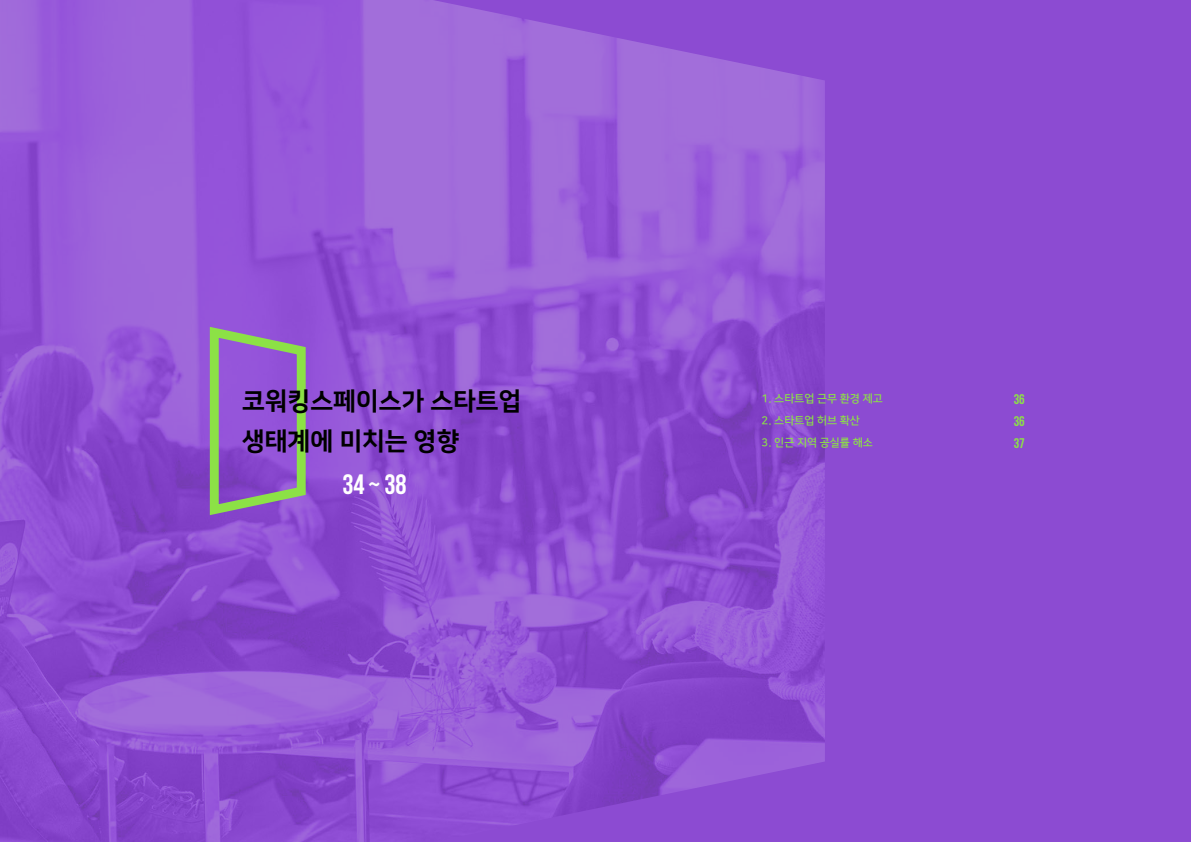
<style>
.page{position:relative;width:1191px;height:842px;background:#fff}
.page>*{position:absolute;margin:0;border:0;box-sizing:border-box;transform-origin:0 0}
.t1{font:28px "Bebas Neue";color:#fff}
.t2{font:25px/39.1px "Nanum Square EB";color:#000}
.t3{font:14px/22px "Bebas Neue";color:#8ce146;text-align:justify}
.t4{font:11px "Nanum Square B";color:#8ce146}
</style>
<div class="page">
<div style="left:595px;top:0;width:596px;height:842px;background:#8c4bd2"></div>
<img style="left:0;top:0;width:825px;height:842px">
<svg style="left:205px;top:321px;width:105px;height:200px;background:#8e6eb5"></svg>
<h2 class="t2" style="left:242px;top:382px;width:281px">코워킹스페이스가 스타트업 생태계에 미치는 영향</h2>
<h1 class="t1" style="left:342px;top:469px;width:66px">34 ~ 38</h1>
<p class="t4" style="left:761px;top:393px;width:123px">1. 스타트업 근무 환경 제고</p>
<p class="t4" style="left:761px;top:415px;width:100px">2. 스타트업 허브 확산</p>
<p class="t4" style="left:761px;top:437px;width:113px">3. 인근 지역 공실률 해소</p>
<p class="t3" style="left:1013px;top:388px;width:13px">36<br>36<br>37</p>
</div>
